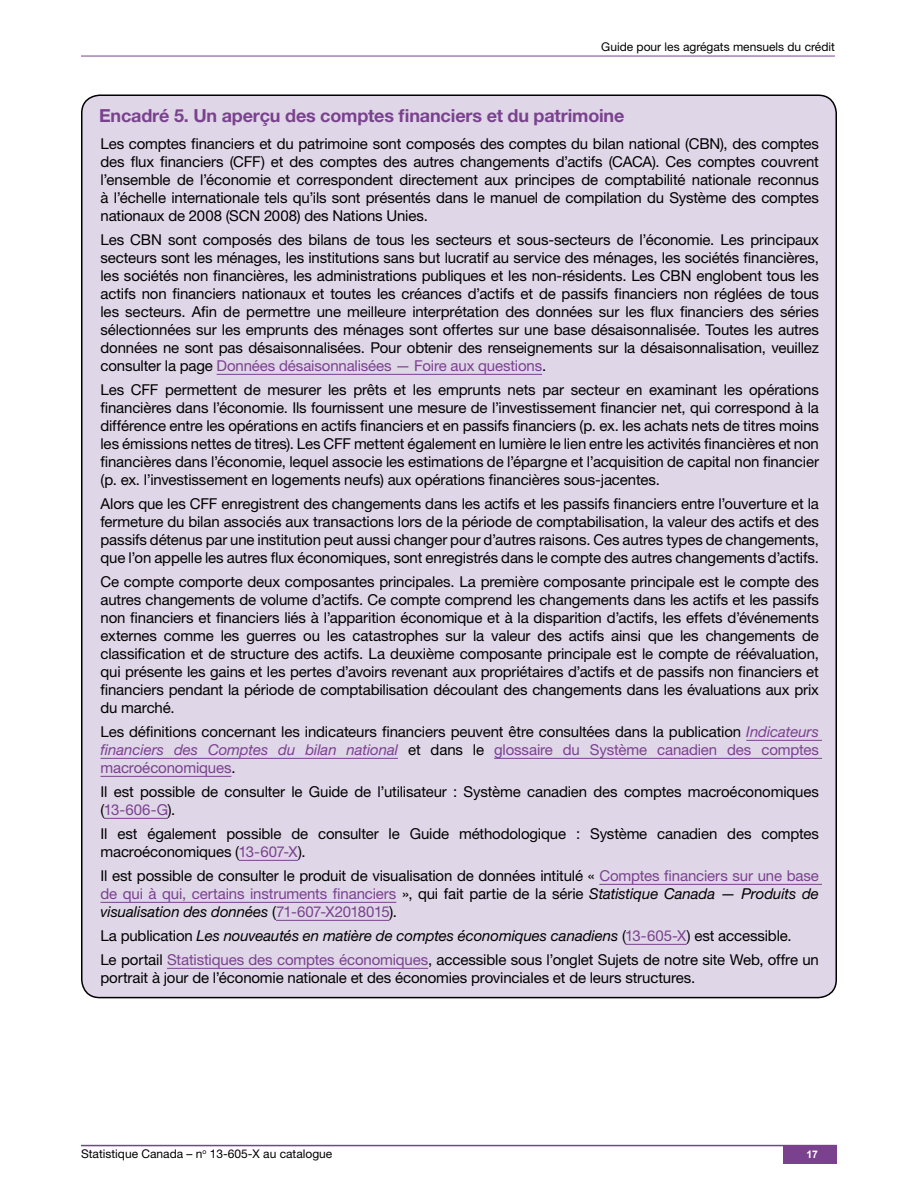
<style>
.page{position:relative;width:918px;height:1188px;background:#fff}
.page>*{position:absolute;margin:0;border:0;box-sizing:border-box;transform-origin:0 0}
.t1{font:700 18px "Helvetica Neue LT Std";letter-spacing:-.01em;color:#7a428e}
.t2{font:15px/18px "Helvetica Neue LT Std";letter-spacing:-.01em;color:#000;text-align:justify}
.t3{font:12px "Helvetica Neue LT Std";color:#000}
.t4{font:700 10.5px "Arial";color:#fff}
.s1{color:#7a428e}
.s2{font-style:italic;color:#7a428e}
.s3{font-style:italic}
</style>
<div class="page">
<hr style="left:81px;top:56px;width:754px;height:1px;background:#7a428e">
<div style="left:783px;top:1145px;width:54px;height:19px;background:#7a428e"></div>
<hr style="left:81px;top:1145px;width:756px;height:1px;background:#7a428e">
<div style="left:82px;top:95px;width:754px;height:903px;background:#dfd6e7;border-radius:18px"></div>
<hr style="left:217px;top:374px;width:325px;height:1px;background:#7a428e">
<hr style="left:746px;top:740px;width:76px;height:1px;background:#7a428e">
<hr style="left:100px;top:758px;width:298px;height:1px;background:#7a428e">
<hr style="left:494px;top:758px;width:328px;height:1px;background:#7a428e">
<hr style="left:100px;top:776px;width:131px;height:1px;background:#7a428e">
<hr style="left:104px;top:818px;width:64px;height:1px;background:#7a428e">
<hr style="left:239px;top:860px;width:59px;height:1px;background:#7a428e">
<hr style="left:599px;top:884px;width:223px;height:1px;background:#7a428e">
<hr style="left:100px;top:902px;width:296px;height:1px;background:#7a428e">
<hr style="left:276px;top:920px;width:113px;height:1px;background:#7a428e">
<hr style="left:625px;top:944px;width:62px;height:1px;background:#7a428e">
<hr style="left:167px;top:968px;width:261px;height:1px;background:#7a428e">
<p class="t3" style="left:601px;top:40px;width:235px">Guide pour les agrégats mensuels du crédit</p>
<p class="t1" style="left:99px;top:105px;width:527px">Encadré 5. Un aperçu des comptes financiers et du patrimoine</p>
<p class="t2" style="left:100px;top:135px;width:720px">Les comptes financiers et du patrimoine sont composés des comptes du bilan national (CBN), des comptes des flux financiers (CFF) et des comptes des autres changements d’actifs (CACA). Ces comptes couvrent l’ensemble de l’économie et correspondent directement aux principes de comptabilité nationale reconnus à l’échelle internationale tels qu’ils sont présentés dans le manuel de compilation du Système des comptes nationaux de 2008 (SCN 2008) des Nations Unies.</p>
<p class="t2" style="left:100px;top:231px;width:720px">Les CBN sont composés des bilans de tous les secteurs et sous-secteurs de l’économie. Les principaux secteurs sont les ménages, les institutions sans but lucratif au service des ménages, les sociétés financières, les sociétés non financières, les administrations publiques et les non-résidents. Les CBN englobent tous les actifs non financiers nationaux et toutes les créances d’actifs et de passifs financiers non réglées de tous les secteurs. Afin de permettre une meilleure interprétation des données sur les flux financiers des séries sélectionnées sur les emprunts des ménages sont offertes sur une base désaisonnalisée. Toutes les autres données ne sont pas désaisonnalisées. Pour obtenir des renseignements sur la désaisonnalisation, veuillez consulter la page <span class="s1">Données désaisonnalisées — Foire aux questions</span>.</p>
<p class="t2" style="left:100px;top:381px;width:720px">Les CFF permettent de mesurer les prêts et les emprunts nets par secteur en examinant les opérations financières dans l’économie. Ils fournissent une mesure de l’investissement financier net, qui correspond à la différence entre les opérations en actifs financiers et en passifs financiers (p. ex. les achats nets de titres moins les émissions nettes de titres). Les CFF mettent également en lumière le lien entre les activités financières et non financières dans l’économie, lequel associe les estimations de l’épargne et l’acquisition de capital non financier (p. ex. l’investissement en logements neufs) aux opérations financières sous-jacentes.</p>
<p class="t2" style="left:100px;top:495px;width:720px">Alors que les CFF enregistrent des changements dans les actifs et les passifs financiers entre l’ouverture et la fermeture du bilan associés aux transactions lors de la période de comptabilisation, la valeur des actifs et des passifs détenus par une institution peut aussi changer pour d’autres raisons. Ces autres types de changements, que l’on appelle les autres flux économiques, sont enregistrés dans le compte des autres changements d’actifs.</p>
<p class="t2" style="left:100px;top:573px;width:720px">Ce compte comporte deux composantes principales. La première composante principale est le compte des autres changements de volume d’actifs. Ce compte comprend les changements dans les actifs et les passifs non financiers et financiers liés à l’apparition économique et à la disparition d’actifs, les effets d’événements externes comme les guerres ou les catastrophes sur la valeur des actifs ainsi que les changements de classification et de structure des actifs. La deuxième composante principale est le compte de réévaluation, qui présente les gains et les pertes d’avoirs revenant aux propriétaires d’actifs et de passifs non financiers et financiers pendant la période de comptabilisation découlant des changements dans les évaluations aux prix du marché.</p>
<p class="t2" style="left:100px;top:723px;width:720px">Les définitions concernant les indicateurs financiers peuvent être consultées dans la publication <span class="s2">Indicateurs financiers des Comptes du bilan national</span> et dans le <span class="s1">glossaire du Système canadien des comptes macroéconomiques</span>.</p>
<p class="t2" style="left:100px;top:783px;width:720px">Il est possible de consulter le Guide de l’utilisateur : Système canadien des comptes macroéconomiques (<span class="s1">13-606-G</span>).</p>
<p class="t2" style="left:100px;top:825px;width:720px">Il est également possible de consulter le Guide méthodologique : Système canadien des comptes macroéconomiques (<span class="s1">13-607-X</span>).</p>
<p class="t2" style="left:100px;top:867px;width:720px">Il est possible de consulter le produit de visualisation de données intitulé « <span class="s1">Comptes financiers sur une base de qui à qui, certains instruments financiers</span> », qui fait partie de la série <span class="s3">Statistique Canada — Produits de visualisation des données</span> (<span class="s1">71-607-X2018015</span>).</p>
<p class="t2" style="left:100px;top:924px;width:720px;line-height:24px">La publication <span class="s3">Les nouveautés en matière de comptes économiques canadiens</span> (<span class="s1">13-605-X</span>) est accessible.<br>Le portail <span class="s1">Statistiques des comptes économiques</span>, accessible sous l’onglet Sujets de notre site Web, offre un</p>
<p class="t2" style="left:100px;top:969px;width:596px">portrait à jour de l’économie nationale et des économies provinciales et de leurs structures.</p>
<p class="t3" style="left:81px;top:1147px;width:253px">Statistique Canada – n<sup>o</sup> 13-605-X au catalogue</p>
<p class="t4" style="left:806px;top:1148px;width:13px">17</p>
</div>
